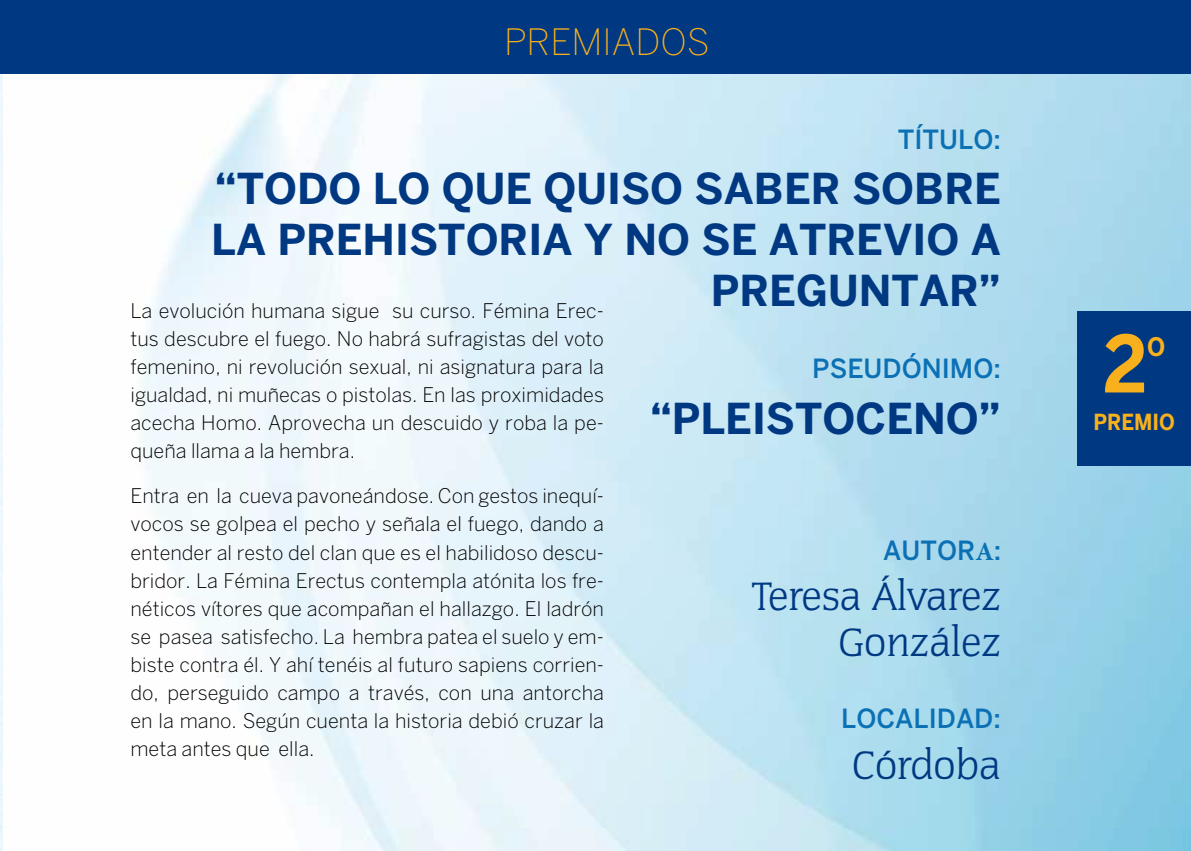
<style>
.page{position:relative;width:1191px;height:851px;background:#fff}
.page>*{position:absolute;margin:0;border:0;box-sizing:border-box;transform-origin:0 0}
.t1{font:700 78px "Benton Sans";color:#f8b01d;scale:.92 1}
.t2{font:700 42.2px/50.6px "Benton Sans";color:#003882;text-align:right}
.t3{font:300 38px/45.6px "Congress";color:#003882;text-align:right}
.t4{font:200 36px "Benton Sans";color:#f8b01d}
.t5{font:500 26.2px "Benton Sans";color:#0b70b4}
.t6{font:700 25.4px "Benton Sans";color:#f8b01d;scale:.92 1}
.t7{font:700 22px "Benton Sans";color:#f8b01d;scale:.92 1}
.t8{font:300 20px/28px "Benton Sans";color:#000;text-align:justify}
.s1{font-family:"Minion Pro";font-weight:700}
</style>
<div class="page">
<img style="left:2px;top:74px;width:1189px;height:776px">
<div style="left:1077px;top:311px;width:114px;height:154px;background:#003882"></div>
<div style="left:0;top:0;width:1191px;height:74px;background:#003882"></div>
<h3 class="t4" style="left:504px;top:21px;width:207px">PREMIADOS</h3>
<h3 class="t5" style="left:897px;top:124px;width:105px">TÍTULO:</h3>
<h2 class="t2" style="left:211px;top:163px;width:791px">“TODO LO QUE QUISO SABER SOBRE<br>LA PREHISTORIA Y NO SE ATREVIO A<br>PREGUNTAR”</h2>
<p class="t8" style="left:130px;top:297px;width:475px">La evolución humana sigue su curso. Fémina Erec&shy;tus descubre el fuego. No habrá sufragistas del voto femenino, ni revolución sexual, ni asignatura para la igualdad, ni muñecas o pistolas. En las proximidades acecha Homo. Aprovecha un descuido y roba la pe&shy;queña llama a la hembra.</p>
<p class="t8" style="left:130px;top:482px;width:475px">Entra en la cueva pavoneándose. Con gestos inequí&shy;vocos se golpea el pecho y señala el fuego, dando a entender al resto del clan que es el habilidoso descu&shy;bridor. La Fémina Erectus contempla atónita los fre&shy;néticos vítores que acompañan el hallazgo. El ladrón se pasea satisfecho. La hembra patea el suelo y em&shy;biste contra él. Y ahí tenéis al futuro sapiens corrien&shy;do, perseguido campo a través, con una antorcha en la mano. Según cuenta la historia debió cruzar la meta antes que ella.</p>
<h3 class="t5" style="left:812px;top:353px;width:190px">PSEUDÓNIMO:</h3>
<h2 class="t2" style="left:650px;top:392px;width:352px">“PLEISTOCENO”</h2>
<h3 class="t5" style="left:883px;top:534px;width:120px">AUTOR<span class="s1">A</span>:</h3>
<h3 class="t3" style="left:752px;top:574px;width:250px">Teresa Álvarez<br>González</h3>
<h3 class="t5" style="left:841px;top:703px;width:161px">LOCALIDAD:</h3>
<h3 class="t3" style="left:852px;top:743px;width:150px">Córdoba</h3>
<h1 class="t1" style="left:1103px;top:317px;width:49px">2</h1>
<p class="t6" style="left:1147px;top:331px;width:21px">o</p>
<p class="t7" style="left:1093px;top:409px;width:90px">PREMIO</p>
</div>
